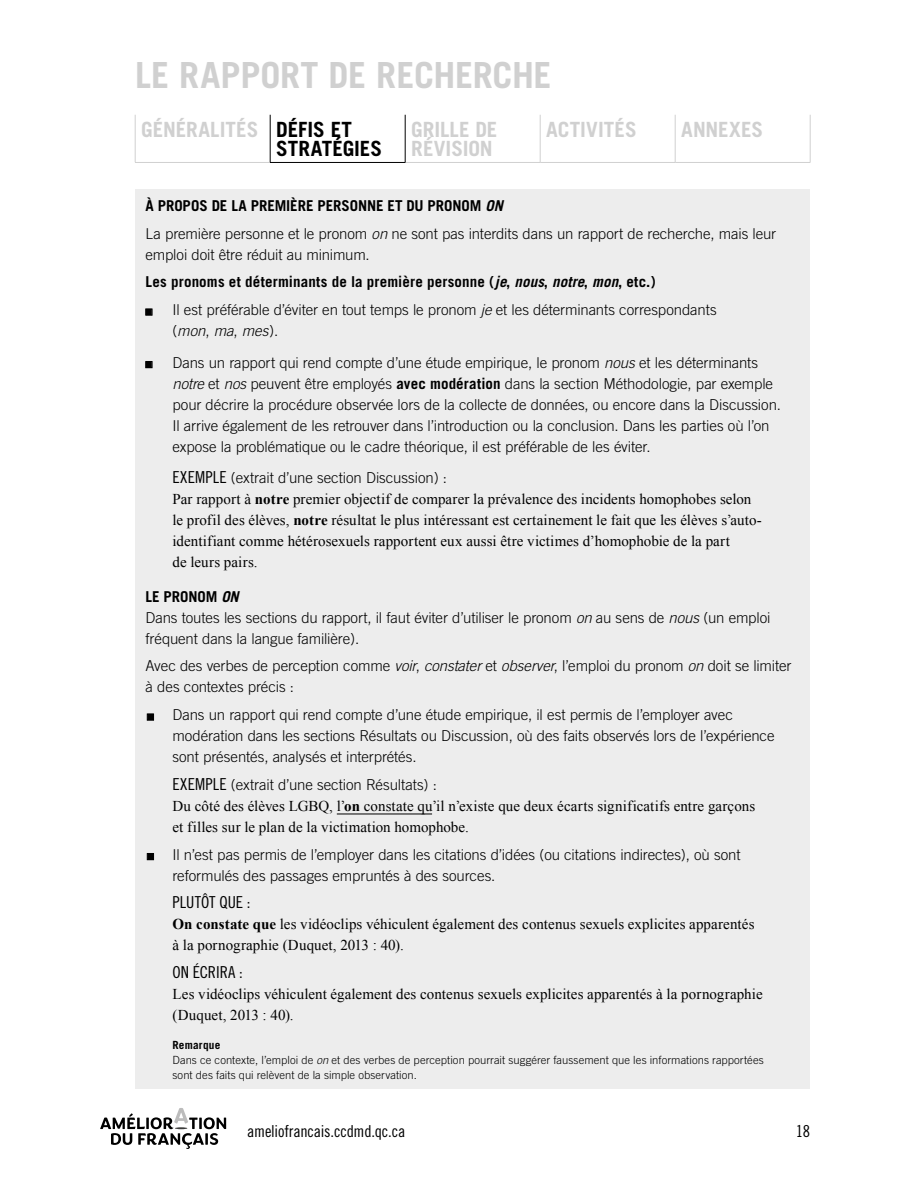
<style>
.page{position:relative;width:918px;height:1188px;background:#fff}
.page>*{position:absolute;margin:0;border:0;box-sizing:border-box;transform-origin:0 0}
._01-TITRE_ÉTAPE{font:700 36px "Trade Gothic";letter-spacing:-.005em;color:#d0d0d0}
.t1{font:700 21px/19.5px "Trade Gothic";letter-spacing:.005em;color:#d0d0d0}
.t2{font:700 21px/19.5px "Trade Gothic";color:#000}
._00-TC_bullet{font:16.5px "Trade Gothic Cond Eighteen";letter-spacing:-.005em;color:#000}
._07-exemple{font:16.5px "Trade Gothic Cond Eighteen";letter-spacing:-.005em;color:#000}
._00-TC_copie_2{font:300 15px/21px "Trade Gothic";letter-spacing:-.005em;color:#000}
._05-EXEMPLE_TEXTE_co{font:15px/21px "Times New Roman";letter-spacing:.005em;color:#000}
._00-TC_copie{font:300 15px/21px "Trade Gothic";letter-spacing:-.005em;color:#000}
._00-TC_bullet-2{font:300 15px/21px "Trade Gothic";letter-spacing:-.005em;color:#000}
._00-TC_copie-2{font:700 15px "Trade Gothic";letter-spacing:.005em;color:#000}
._07-exemple-2{font:15px/21px "Times New Roman";letter-spacing:.005em;color:#000}
._04-NOTE{font:300 11.25px/15px "Trade Gothic";letter-spacing:.005em;color:#000}
.s1{font-style:italic}
.s2{font-weight:700}
.s3{font-family:"Trade Gothic Cond Eighteen";font-weight:400;font-size:16.5px}
</style>
<div class="page">
<svg style="left:100px;top:1108px;width:126px;height:41px"></svg>
<svg style="left:269px;top:115px;width:541px;height:47px"></svg>
<hr style="left:405px;top:162px;width:135px;height:1px;background:#d0d0d0">
<hr style="left:540px;top:162px;width:135px;height:1px;background:#d0d0d0">
<hr style="left:675px;top:162px;width:135px;height:1px;background:#d0d0d0">
<hr style="left:540px;top:115px;width:1px;height:47px;background:#d0d0d0">
<hr style="left:675px;top:115px;width:1px;height:47px;background:#d0d0d0">
<hr style="left:810px;top:115px;width:1px;height:47px;background:#d0d0d0">
<hr style="left:135px;top:115px;width:1px;height:47px;background:#d0d0d0">
<hr style="left:135px;top:162px;width:135px;height:1px;background:#d0d0d0">
<hr style="left:270px;top:115px;width:1px;height:47px;background:#000">
<hr style="left:405px;top:115px;width:1px;height:47px;background:#000">
<hr style="left:270px;top:162px;width:135px;height:1px;background:#000">
<div style="left:135px;top:190px;width:675px;height:899px;background:#ededed"></div>
<hr style="left:337px;top:814px;width:95px;height:1px;background:#000">
<p class="_01-TITRE_ÉTAPE" style="left:135px;top:53px;width:418px">LE RAPPORT DE RECHERCHE</p>
<p class="t1" style="left:141px;top:119px;width:119px">GÉNÉRALITÉS</p>
<p class="t2" style="left:276px;top:119px;width:107px">DÉFIS ET<br>STRATÉGIES</p>
<p class="t1" style="left:411px;top:119px;width:88px">GRILLE DE<br>RÉVISION</p>
<p class="t1" style="left:546px;top:119px;width:92px">ACTIVITÉS</p>
<p class="t1" style="left:681px;top:119px;width:84px">ANNEXES</p>
<p class="_00-TC_copie-2" style="left:146px;top:196px;width:359px">À PROPOS DE LA PREMIÈRE PERSONNE ET DU PRONOM <span class="s1">ON</span></p>
<p class="_00-TC_copie" style="left:146px;top:223px;width:632px">La première personne et le pronom <span class="s1">on</span> ne sont pas interdits dans un rapport de recherche, mais leur emploi doit être réduit au minimum.</p>
<p class="_00-TC_copie-2" style="left:146px;top:273px;width:512px">Les pronoms et déterminants de la première personne (<span class="s1">je</span>, <span class="s1">nous</span>, <span class="s1">notre</span>, <span class="s1">mon</span>, etc.)</p>
<p class="_00-TC_copie_2" style="left:172px;top:299px;width:546px;text-indent:-27px">■ Il est préférable d’éviter en tout temps le pronom <span class="s1">je</span> et les déterminants correspondants (<span class="s1">mon</span>, <span class="s1">ma</span>, <span class="s1">mes</span>).</p>
<p class="_00-TC_copie_2" style="left:172px;top:352px;width:610px;text-indent:-27px">■ Dans un rapport qui rend compte d’une étude empirique, le pronom <span class="s1">nous</span> et les déterminants <span class="s1">notre</span> et <span class="s1">nos</span> peuvent être employés <span class="s2">avec modération</span> dans la section Méthodologie, par exemple pour décrire la procédure observée lors de la collecte de données, ou encore dans la Discussion.<br>Il arrive également de les retrouver dans l’introduction ou la conclusion. Dans les parties où l’on expose la problématique ou le cadre théorique, il est préférable de les éviter.</p>
<p class="_00-TC_copie_2" style="left:172px;top:467px;width:276px"><span class="s3">EXEMPLE</span> (extrait d’une section Discussion) :</p>
<p class="_05-EXEMPLE_TEXTE_co" style="left:172px;top:488px;width:591px">Par rapport à <span class="s2">notre</span> premier objectif de comparer la prévalence des incidents homophobes selon le profil des élèves, <span class="s2">notre</span> résultat le plus intéressant est certainement le fait que les élèves s’auto&shy;identifiant comme hétérosexuels rapportent eux aussi être victimes d’homophobie de la part<br>de leurs pairs.</p>
<p class="_00-TC_copie-2" style="left:146px;top:587px;width:95px">LE PRONOM <span class="s1">ON</span></p>
<p class="_00-TC_copie" style="left:146px;top:607px;width:627px">Dans toutes les sections du rapport, il faut éviter d’utiliser le pronom <span class="s1">on</span> au sens de <span class="s1">nous</span> (un emploi fréquent dans la langue familière).</p>
<p class="_00-TC_copie" style="left:146px;top:655px;width:647px">Avec des verbes de perception comme <span class="s1">voir</span>, <span class="s1">constater</span> et <span class="s1">observer</span>, l’emploi du pronom <span class="s1">on</span> doit se limiter à des contextes précis :</p>
<p class="_00-TC_bullet-2" style="left:172px;top:704px;width:604px;text-indent:-26px">■ Dans un rapport qui rend compte d’une étude empirique, il est permis de l’employer avec modération dans les sections Résultats ou Discussion, où des faits observés lors de l’expérience sont présentés, analysés et interprétés.</p>
<p class="_00-TC_copie_2" style="left:172px;top:774px;width:266px"><span class="s3">EXEMPLE</span> (extrait d’une section Résultats) :</p>
<p class="_05-EXEMPLE_TEXTE_co" style="left:172px;top:795px;width:584px">Du côté des élèves LGBQ, l’<span class="s2">on</span> constate qu’il n’existe que deux écarts significatifs entre garçons et filles sur le plan de la victimation homophobe.</p>
<p class="_00-TC_bullet-2" style="left:172px;top:844px;width:570px;text-indent:-26px">■ Il n’est pas permis de l’employer dans les citations d’idées (ou citations indirectes), où sont reformulés des passages empruntés à des sources.</p>
<p class="_00-TC_bullet" style="left:172px;top:893px;width:80px">PLUTÔT QUE :</p>
<p class="_05-EXEMPLE_TEXTE_co" style="left:172px;top:914px;width:584px"><span class="s2">On constate que</span> les vidéoclips véhiculent également des contenus sexuels explicites apparentés à la pornographie (Duquet, 2013 : 40).</p>
<p class="_07-exemple" style="left:172px;top:963px;width:72px">ON ÉCRIRA :</p>
<p class="_07-exemple-2" style="left:172px;top:983px;width:592px">Les vidéoclips véhiculent également des contenus sexuels explicites apparentés à la pornographie (Duquet, 2013 : 40).</p>
<p class="_04-NOTE" style="left:172px;top:1037px;width:593px"><span class="s2">Remarque<br></span>Dans ce contexte, l’emploi de <span class="s1">on</span> et des verbes de perception pourrait suggérer faussement que les informations rapportées sont des faits qui relèvent de la simple observation.</p>
<p class="_00-TC_bullet" style="left:247px;top:1122px;width:160px">ameliofrancais.ccdmd.qc.ca</p>
<p class="_00-TC_bullet" style="left:796px;top:1122px;width:16px">18</p>
</div>
